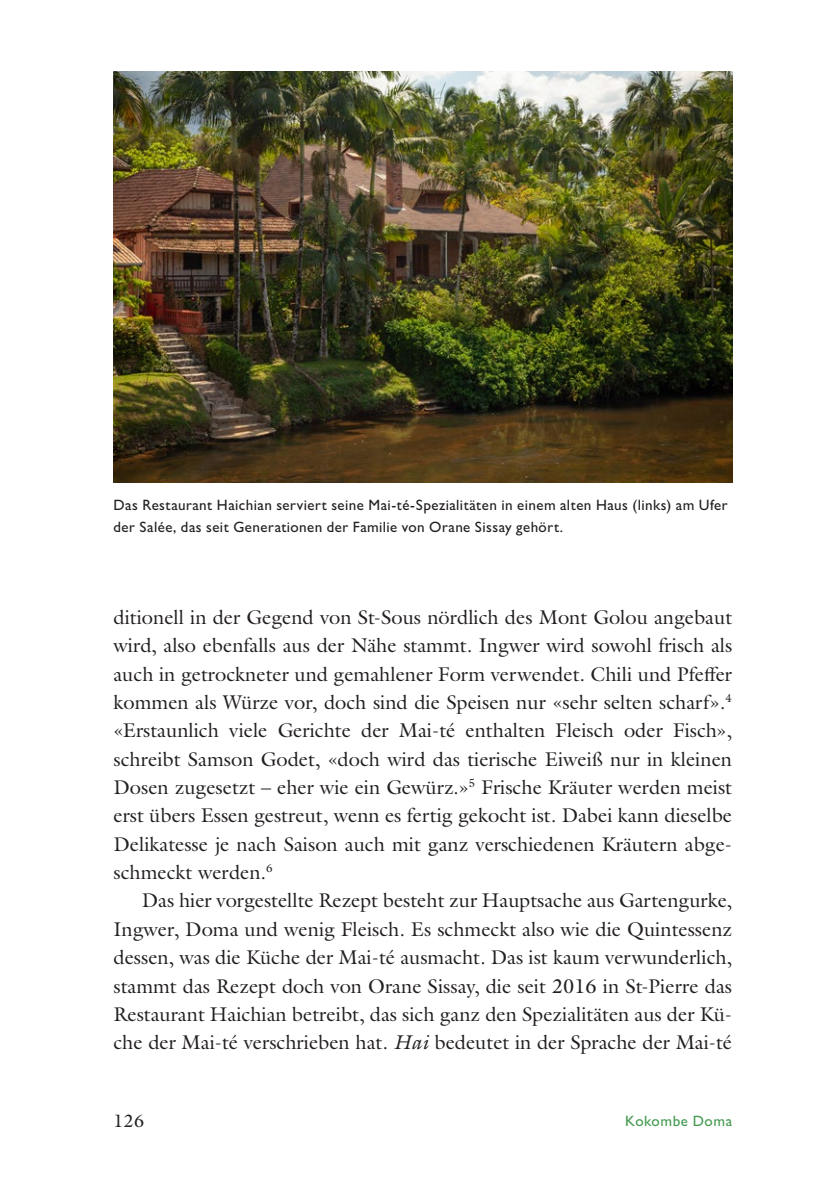
<style>
.page{position:relative;width:840px;height:1191px;background:#fff}
.page>*{position:absolute;margin:0;border:0;box-sizing:border-box;transform-origin:0 0}
.Lauftext{font:20px/28.4px "Galliard Pro";color:#231f20;text-align:justify}
.t1{font:18px "Galliard Pro";color:#231f20}
.Bildlegende{font:500 15px/21.2px "Gill Sans Nova";letter-spacing:.03em;color:#231f20}
.t2{font:500 15px "Gill Sans Nova";letter-spacing:.035em;color:#449a50}
.s1{font-style:italic}
</style>
<div class="page">
<img style="left:113px;top:71px;width:618px;height:411px">
<p class="Bildlegende" style="left:113px;top:494px;width:615px">Das Restaurant Haichian serviert seine Mai-té-Spezialitäten in einem alten Haus (links) am Ufer der Salée, das seit Generationen der Familie von Orane Sissay gehört.</p>
<p class="Lauftext" style="left:113px;top:602px;width:620px">ditionell in der Gegend von St-Sous nördlich des Mont Golou angebaut wird, also ebenfalls aus der Nähe stammt. Ingwer wird sowohl frisch als auch in getrockneter und gemahlener Form verwendet. Chili und Pfeffer kommen als Würze vor, doch sind die Speisen nur «sehr selten scharf».<sup>4 </sup>«Erstaunlich viele Gerichte der Mai-té enthalten Fleisch oder Fisch», schreibt Samson Godet, «doch wird das tierische Eiweiß nur in kleinen Dosen zugesetzt – eher wie ein Gewürz.»<sup>5</sup> Frische Kräuter werden meist erst übers Essen gestreut, wenn es fertig gekocht ist. Dabei kann dieselbe Delikatesse je nach Saison auch mit ganz verschiedenen Kräutern abge&shy;schmeckt werden.<sup>6</sup></p>
<p class="Lauftext" style="left:113px;top:886px;width:619px;text-indent:28px">Das hier vorgestellte Rezept besteht zur Hauptsache aus Gartengurke, Ingwer, Doma und wenig Fleisch. Es schmeckt also wie die Quintessenz dessen, was die Küche der Mai-té ausmacht. Das ist kaum verwunderlich, stammt das Rezept doch von Orane Sissay, die seit 2016 in St-Pierre das Restaurant Haichian betreibt, das sich ganz den Spezialitäten aus der Kü&shy;che der Mai-té verschrieben hat. <span class="s1">Hai</span> bedeutet in der Sprache der Mai-té</p>
<p class="t1" style="left:113px;top:1108px;width:32px">126</p>
<p class="t2" style="left:625px;top:1111px;width:108px">Kokombe Doma</p>
</div>
